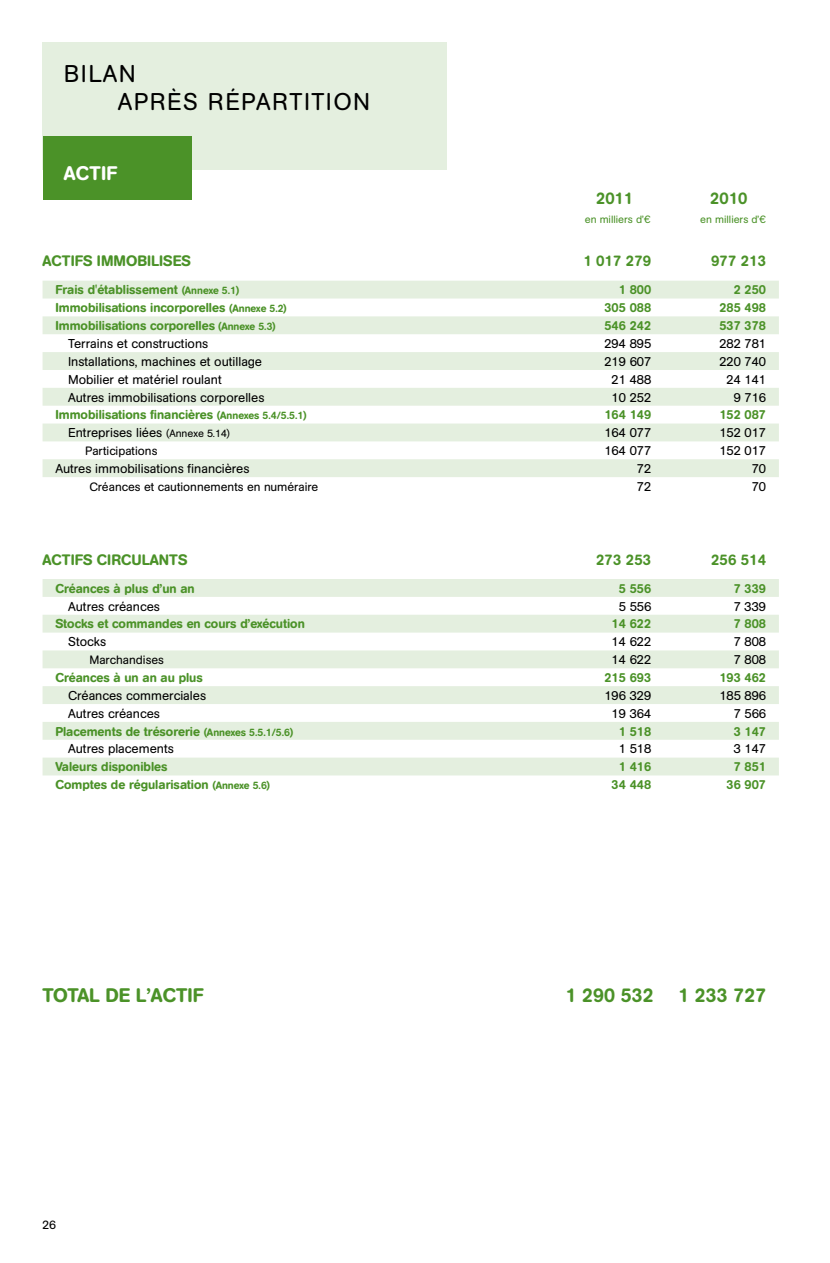
<style>
.page{position:relative;width:830px;height:1263px;background:#fff}
.page>*{position:absolute;margin:0;border:0;box-sizing:border-box;transform-origin:0 0}
.t1{font:24px/28.5px "Mobistar";color:#000}
.t2{font:500 19.5px "Mobistar";color:#4b9228}
.t3{font:500 19.5px "Mobistar";color:#fff}
.t4{font:500 16.5px "Mobistar";color:#4b9228}
.t5{font:500 15px "Mobistar";color:#4b9228}
.t6{font:500 12.75px "Mobistar";color:#4b9228}
.t7{font:12.75px "Mobistar";color:#000}
.t8{font:12px "Mobistar";color:#000}
.t9{font:10.5px "Mobistar";color:#4b9228}
.s1{font-size:10.5px}
</style>
<div class="page">
<div style="left:43px;top:43px;width:403px;height:127px;background:#e4efdf"></div>
<div style="left:43px;top:136px;width:148px;height:64px;background:#4b9228"></div>
<svg style="left:43px;top:280px;width:735px;height:1px"></svg>
<svg style="left:43px;top:281px;width:735px;height:196px;fill:#e4efdf"></svg>
<svg style="left:43px;top:579px;width:735px;height:196px;fill:#e4efdf"></svg>
<h1 class="t1" style="left:64px;top:60px;width:73px">Bilan apr</h1>
<h1 class="t1" style="left:167px;top:88px;width:55px">ès répartiti</h1>
<h1 class="t1" style="left:333px;top:88px;width:38px">on</h1>
<h2 class="t3" style="left:64px;top:162px;width:24px">Actif</h2>
<p class="t4" style="left:595px;top:188px;width:39px">2011</p>
<p class="t4" style="left:709px;top:188px;width:39px">2010</p>
<p class="t9" style="left:584px;top:214px;width:67px">en milliers d’€</p>
<p class="t9" style="left:700px;top:214px;width:67px">en milliers d’€</p>
<p class="t5" style="left:43px;top:252px;width:150px">ACTIFS IMMOBILISES</p>
<p class="t5" style="left:583px;top:252px;width:69px">1 017 279</p>
<p class="t5" style="left:710px;top:252px;width:56px">977 213</p>
<p class="t6" style="left:55px;top:282px;width:185px">Frais d'établissement <span class="s1">(Annexe 5.1)</span></p>
<p class="t6" style="left:618px;top:282px;width:34px">1 800</p>
<p class="t6" style="left:733px;top:282px;width:34px">2 250</p>
<p class="t6" style="left:55px;top:300px;width:233px">Immobilisations incorporelles <span class="s1">(Annexe 5.2)</span></p>
<p class="t6" style="left:604px;top:300px;width:48px">305 088</p>
<p class="t6" style="left:719px;top:300px;width:48px">285 498</p>
<p class="t6" style="left:55px;top:318px;width:222px">Immobilisations corporelles <span class="s1">(Annexe 5.3)</span></p>
<p class="t6" style="left:604px;top:318px;width:48px">546 242</p>
<p class="t6" style="left:719px;top:318px;width:48px">537 378</p>
<p class="t7" style="left:68px;top:336px;width:142px">Terrains et constructions</p>
<p class="t7" style="left:604px;top:336px;width:48px">294 895</p>
<p class="t7" style="left:719px;top:336px;width:48px">282 781</p>
<p class="t7" style="left:68px;top:354px;width:195px">Installations, machines et outillage</p>
<p class="t7" style="left:604px;top:354px;width:48px">219 607</p>
<p class="t7" style="left:719px;top:354px;width:48px">220 740</p>
<p class="t7" style="left:68px;top:372px;width:155px">Mobilier et matériel roulant</p>
<p class="t7" style="left:611px;top:372px;width:41px">21 488</p>
<p class="t7" style="left:726px;top:372px;width:41px">24 141</p>
<p class="t7" style="left:68px;top:390px;width:198px">Autres immobilisations corporelles</p>
<p class="t7" style="left:611px;top:390px;width:41px">10 252</p>
<p class="t7" style="left:733px;top:390px;width:34px">9 716</p>
<p class="t6" style="left:55px;top:407px;width:253px">Immobilisations financières <span class="s1">(Annexes 5.4/5.5.1)</span></p>
<p class="t6" style="left:604px;top:407px;width:48px">164 149</p>
<p class="t6" style="left:719px;top:407px;width:48px">152 087</p>
<p class="t7" style="left:68px;top:426px;width:163px">Entreprises liées <span class="s1">(Annexe 5.14)</span></p>
<p class="t7" style="left:604px;top:426px;width:48px">164 077</p>
<p class="t7" style="left:719px;top:426px;width:48px">152 017</p>
<p class="t8" style="left:85px;top:444px;width:74px">Participations</p>
<p class="t7" style="left:604px;top:443px;width:48px">164 077</p>
<p class="t7" style="left:719px;top:443px;width:48px">152 017</p>
<p class="t7" style="left:55px;top:461px;width:196px">Autres immobilisations financières</p>
<p class="t7" style="left:636px;top:461px;width:16px">72</p>
<p class="t7" style="left:751px;top:461px;width:16px">70</p>
<p class="t8" style="left:89px;top:480px;width:230px">Créances et cautionnements en numéraire</p>
<p class="t7" style="left:636px;top:479px;width:16px">72</p>
<p class="t7" style="left:751px;top:479px;width:16px">70</p>
<p class="t5" style="left:43px;top:551px;width:146px">ACTIFS CIRCULANTS</p>
<p class="t5" style="left:596px;top:551px;width:56px">273 253</p>
<p class="t5" style="left:710px;top:551px;width:56px">256 514</p>
<p class="t6" style="left:55px;top:581px;width:141px">Créances à plus d’un an</p>
<p class="t6" style="left:618px;top:581px;width:34px">5 556</p>
<p class="t6" style="left:733px;top:581px;width:34px">7 339</p>
<p class="t7" style="left:68px;top:599px;width:93px">Autres créances</p>
<p class="t7" style="left:618px;top:599px;width:34px">5 556</p>
<p class="t7" style="left:733px;top:599px;width:34px">7 339</p>
<p class="t6" style="left:55px;top:616px;width:251px">Stocks et commandes en cours d’exécution</p>
<p class="t6" style="left:611px;top:616px;width:41px">14 622</p>
<p class="t6" style="left:733px;top:616px;width:34px">7 808</p>
<p class="t7" style="left:68px;top:635px;width:39px">Stocks</p>
<p class="t7" style="left:611px;top:635px;width:41px">14 622</p>
<p class="t7" style="left:733px;top:635px;width:34px">7 808</p>
<p class="t8" style="left:89px;top:653px;width:76px">Marchandises</p>
<p class="t7" style="left:611px;top:652px;width:41px">14 622</p>
<p class="t7" style="left:733px;top:652px;width:34px">7 808</p>
<p class="t6" style="left:55px;top:670px;width:149px">Créances à un an au plus</p>
<p class="t6" style="left:604px;top:670px;width:48px">215 693</p>
<p class="t6" style="left:719px;top:670px;width:48px">193 462</p>
<p class="t7" style="left:68px;top:688px;width:139px">Créances commerciales</p>
<p class="t7" style="left:604px;top:688px;width:48px">196 329</p>
<p class="t7" style="left:719px;top:688px;width:48px">185 896</p>
<p class="t7" style="left:68px;top:706px;width:93px">Autres créances</p>
<p class="t7" style="left:611px;top:706px;width:41px">19 364</p>
<p class="t7" style="left:733px;top:706px;width:34px">7 566</p>
<p class="t6" style="left:55px;top:724px;width:239px">Placements de trésorerie <span class="s1">(Annexes 5.5.1/5.6)</span></p>
<p class="t6" style="left:618px;top:724px;width:34px">1 518</p>
<p class="t6" style="left:733px;top:724px;width:34px">3 147</p>
<p class="t7" style="left:68px;top:742px;width:107px">Autres placements</p>
<p class="t7" style="left:618px;top:742px;width:34px">1 518</p>
<p class="t7" style="left:733px;top:742px;width:34px">3 147</p>
<p class="t6" style="left:55px;top:759px;width:114px">Valeurs disponibles</p>
<p class="t6" style="left:618px;top:759px;width:34px">1 416</p>
<p class="t6" style="left:733px;top:759px;width:34px">7 851</p>
<p class="t6" style="left:55px;top:777px;width:216px">Comptes de régularisation <span class="s1">(Annexe 5.6)</span></p>
<p class="t6" style="left:611px;top:777px;width:41px">34 448</p>
<p class="t6" style="left:726px;top:777px;width:41px">36 907</p>
<h2 class="t2" style="left:43px;top:984px;width:163px">TOTAL DE L’ACTIF</h2>
<h2 class="t2" style="left:565px;top:984px;width:90px">1 290 532</h2>
<h2 class="t2" style="left:677px;top:984px;width:90px">1 233 727</h2>
<p class="t8" style="left:43px;top:1218px;width:15px">26</p>
</div>
